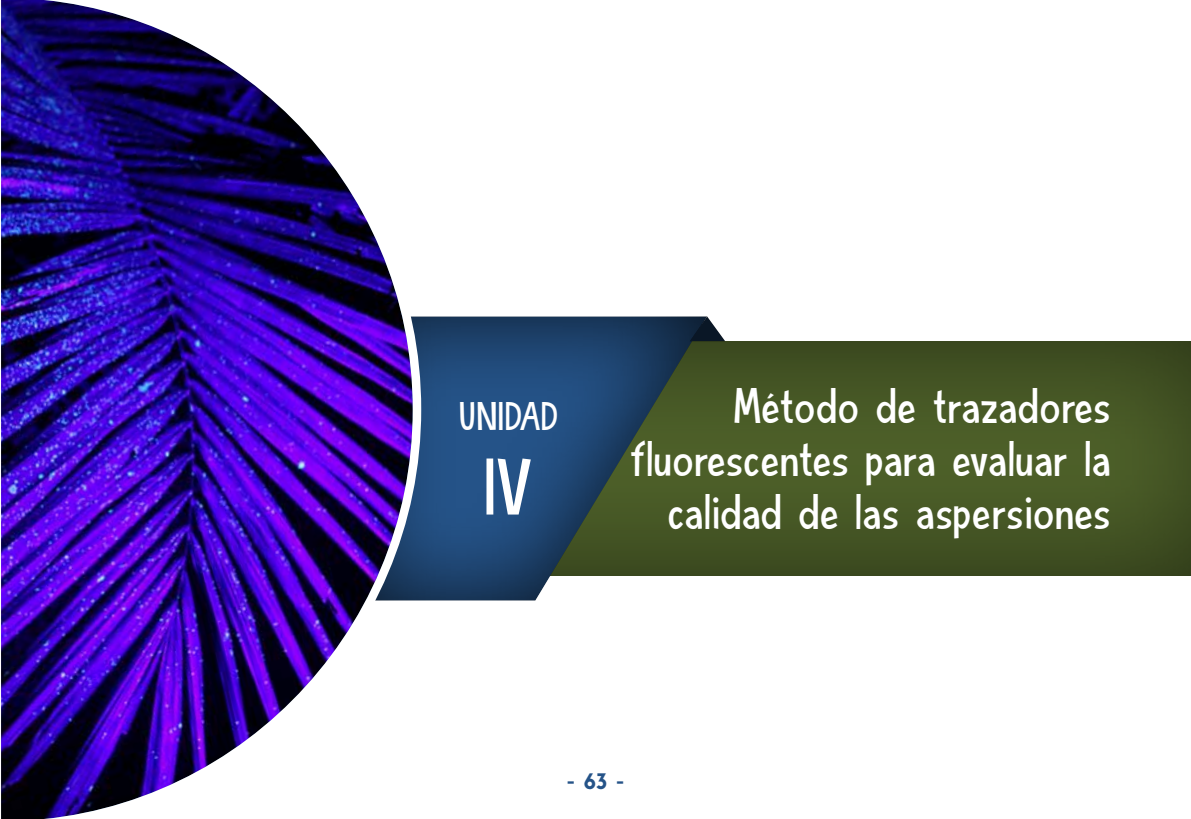
<style>
.page{position:relative;width:1191px;height:819px;background:#fff}
.page>*{position:absolute;margin:0;border:0;box-sizing:border-box;transform-origin:0 0}
.t1{font:70px "DK Blue Sheep";color:#fff}
.t2{font:43.75px/52.5px "DK Blue Sheep";letter-spacing:-.03em;color:#fff;text-align:right}
.t3{font:35px "DK Blue Sheep";color:#fff}
.t4{font:21px "Sifonn Pro";color:#255388}
</style>
<div class="page">
<div style="left:31px;top:338px;width:1160px;height:238px;background:#000;opacity:.55"></div>
<div style="left:360px;top:315px;width:348px;height:288px;background:#000;opacity:.75"></div>
<div style="left:687px;top:313px;width:39px;height:28px;background:#000;opacity:.75"></div>
<img style="left:1px;top:0;width:424px;height:819px">
<p class="t3" style="left:458px;top:396px;width:102px">UNIDAD</p>
<h1 class="t1" style="left:483px;top:446px;width:53px">IV</h1>
<p class="t2" style="left:629px;top:381px;width:484px">Método de trazadores fluorescentes para evaluar la calidad de las aspersiones</p>
<p class="t4" style="left:567px;top:767px;width:59px">- 63 -</p>
</div>
